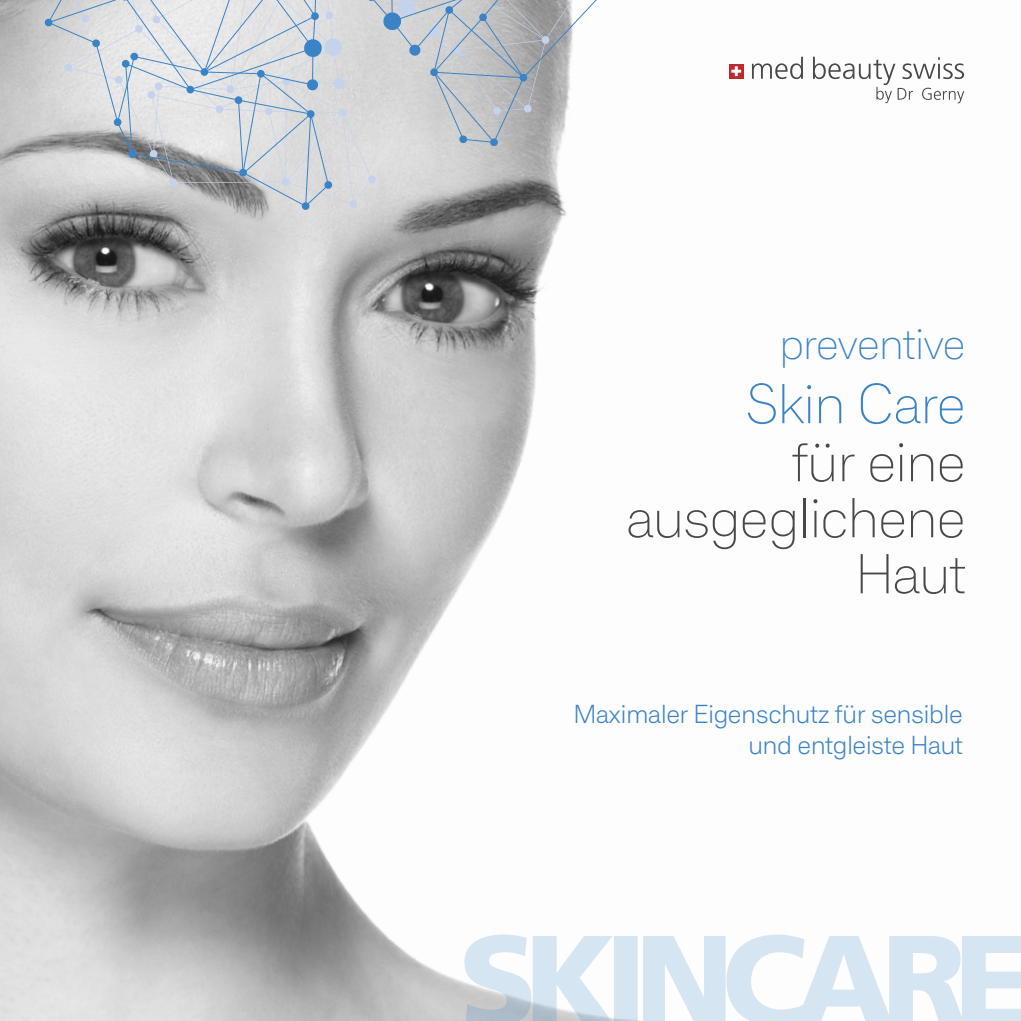
<style>
.page{position:relative;width:1021px;height:1021px;background:#fff}
.page>*{position:absolute;margin:0;border:0;box-sizing:border-box;transform-origin:0 0}
.t1{font:100 56px/56px "RT Dromo";letter-spacing:-.01em;color:#484848;text-align:right}
.t2{font:100 56px "RT Dromo";letter-spacing:-.01em;color:#3a83c6}
.t3{font:100 44px "RT Dromo";letter-spacing:-.02em;color:#3a83c6}
.t4{font:300 26px/31.2px "RT Dromo";letter-spacing:-.01em;color:#3a83c6;text-align:right}
</style>
<div class="page">
<img style="left:0;top:0;width:965px;height:1020px">
<svg style="left:24px;top:0;width:587px;height:208px;background:#cccccd"></svg>
<svg style="left:367px;top:0;width:237px;height:147px;background:#c5c8cc"></svg>
<svg style="left:44px;top:0;width:288px;height:210px;background:#cdd1d4"></svg>
<svg style="left:464px;top:934px;width:556px;height:86px;fill:#d6e5f2"></svg>
<svg style="left:813px;top:57px;width:151px;height:46px"></svg>
<svg style="left:751px;top:57px;width:52px;height:22px"></svg>
<div style="left:729px;top:64px;width:14px;height:15px;background:#c1282c"></div>
<svg style="left:731px;top:66px;width:10px;height:10px"></svg>
<h2 class="t3" style="left:779px;top:320px;width:187px">preventive</h2>
<h1 class="t2" style="left:745px;top:373px;width:221px">Skin Care</h1>
<h1 class="t1" style="left:626px;top:434px;width:341px">für eine ausgeglichene<br>Haut</h1>
<p class="t4" style="left:573px;top:698px;width:390px">Maximaler Eigenschutz für sensible und entgleiste Haut</p>
</div>
